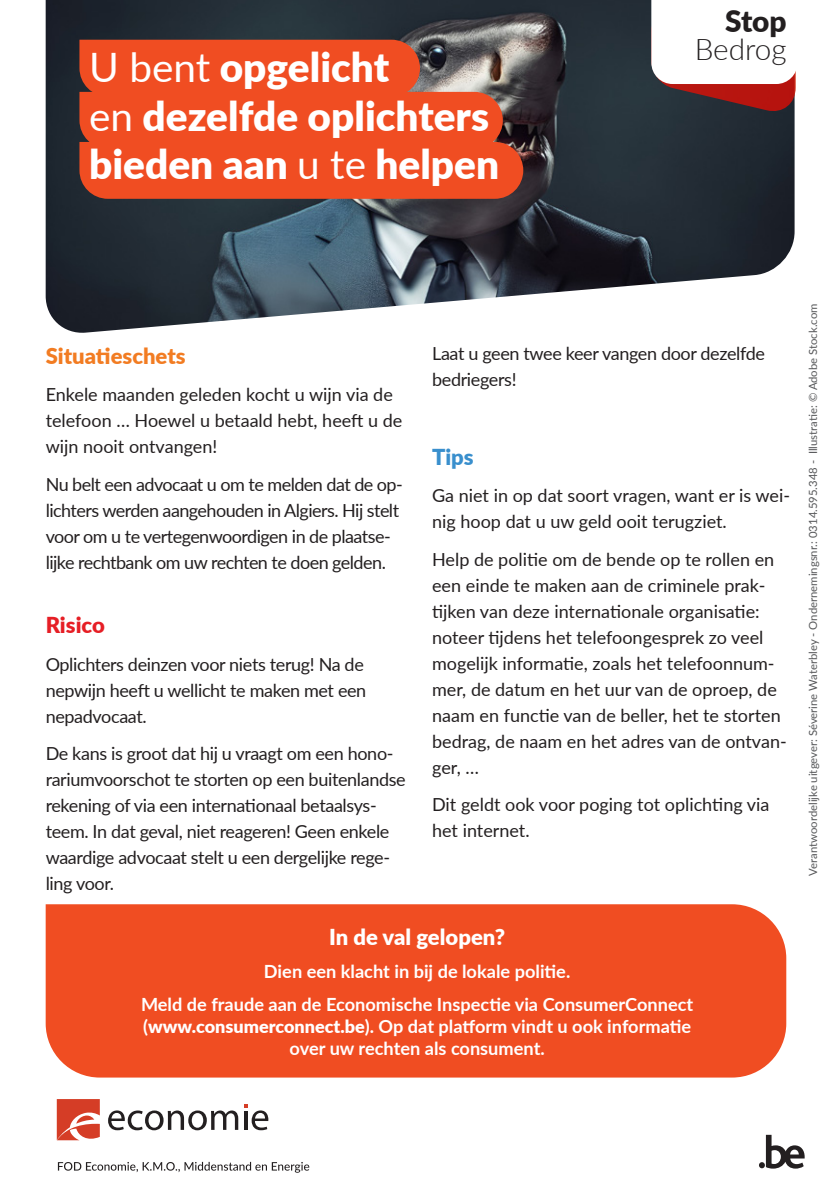
<style>
.page{position:relative;width:840px;height:1191px;background:#fff}
.page>*{position:absolute;margin:0;border:0;box-sizing:border-box;transform-origin:0 0}
.t1{font:900 40.4px/48.6px "Lato";color:#fff}
.t2{font:300 29.8px "Lato";color:#231f20}
.t3{font:900 29.8px "Lato";color:#231f20}
.t4{font:900 22px "Lato";color:#fff}
.t5{font:900 22px "Lato";color:#f27c22}
.t6{font:900 22px "Lato";color:#e61e25}
.t7{font:900 22px "Lato";color:#398fcd}
.t8{font:700 18.2px/21.8px "Lato";color:#fff;text-align:center}
.t9{font:18px/26px "Lato";color:#231f20}
.t10{font:18px/26px "Lato";letter-spacing:-.02em;color:#231f20}
.t11{font:11.4px "Lato";color:#57585a}
.s1{font-weight:400}
.s2{font-size:18px}
.s3{font-weight:900;font-size:18px}
</style>
<div class="page">
<svg style="left:58px;top:1161px;width:251px;height:11px"></svg>
<svg style="left:108px;top:1110px;width:130px;height:20px"></svg>
<svg style="left:244px;top:1104px;width:24px;height:26px"></svg>
<svg style="left:57px;top:1099px;width:43px;height:42px"></svg>
<svg style="left:759px;top:1134px;width:45px;height:34px"></svg>
<img style="left:46px;top:0;width:748px;height:333px">
<svg style="left:79px;top:40px;width:444px;height:159px;background:#e15029"></svg>
<div style="left:46px;top:904px;width:739px;height:173px;background:#f04d22"></div>
<svg style="left:651px;top:0;width:145px;height:113px"></svg>
<p class="t1" style="left:89px;top:41px;width:411px"><span class="s1">U bent</span> opgelicht<br><span class="s1">en</span> dezelfde oplichters bieden aan <span class="s1">u te</span> helpen</p>
<h2 class="t3" style="left:724px;top:-1px;width:63px">Stop</h2>
<h2 class="t2" style="left:694px;top:29px;width:93px">Bedrog</h2>
<p class="t5" style="left:46px;top:339px;width:141px">Situatieschets</p>
<p class="t9" style="left:46px;top:381px;width:358px">Enkele maanden geleden kocht u wijn via de telefoon … Hoewel u betaald hebt, heeft u de wijn nooit ontvangen!</p>
<p class="t10" style="left:46px;top:470px;width:358px">Nu belt een advocaat u om te melden dat de op&shy;lichters werden aangehouden in Algiers. Hij stelt voor om u te vertegenwoordigen in de plaatse&shy;lijke rechtbank om uw rechten te doen gelden.</p>
<p class="t6" style="left:46px;top:608px;width:61px">Risico</p>
<p class="t10" style="left:46px;top:650px;width:322px">Oplichters deinzen voor niets terug! Na de nepwijn heeft u wellicht te maken met een nepadvocaat.</p>
<p class="t10" style="left:46px;top:740px;width:361px">De kans is groot dat hij u vraagt om een hono&shy;rariumvoorschot te storten op een buitenlandse rekening of via een internationaal betaalsys&shy;teem. In dat geval, niet reageren! Geen enkele waardige advocaat stelt u een dergelijke rege&shy;ling voor.</p>
<p class="t10" style="left:432px;top:340px;width:334px">Laat u geen twee keer vangen door dezelfde bedriegers!</p>
<p class="t7" style="left:432px;top:440px;width:43px">Tips</p>
<p class="t9" style="left:432px;top:482px;width:359px">Ga niet in op dat soort vragen, want er is wei&shy;nig hoop dat u uw geld ooit terugziet.</p>
<p class="t9" style="left:432px;top:545px;width:356px">Help de politie om de bende op te rollen en een einde te maken aan de criminele prak&shy;tijken van deze internationale organisatie: noteer tijdens het telefoongesprek zo veel mogelijk informatie, zoals het telefoonnum&shy;mer, de datum en het uur van de oproep, de naam en functie van de beller, het te storten bedrag, de naam en het adres van de ontvan&shy;ger, …</p>
<p class="t9" style="left:432px;top:791px;width:339px">Dit geldt ook voor poging tot oplichting via het internet.</p>
<p class="t4" style="left:329px;top:920px;width:177px">In de val gelopen?</p>
<p class="t8" style="left:264px;top:959px;width:308px">Dien een klacht in bij de lokale politie.</p>
<p class="t8" style="left:141px;top:993px;width:553px">Meld de fraude aan de Economische Inspectie via ConsumerConnect <span class="s2">(</span><span class="s3">www.consumerconnect.be</span><span class="s2">)</span>. Op dat platform vindt u ook informatie over uw rechten als consument.</p>
<p class="t11" style="left:804px;top:875px;width:573px;rotate:-90deg">Verantwoordelijke uitgever: Séverine Waterbley - Ondernemingsnr.: 0314.595.348 - Illustratie: © Adobe Stock.com</p>
</div>
